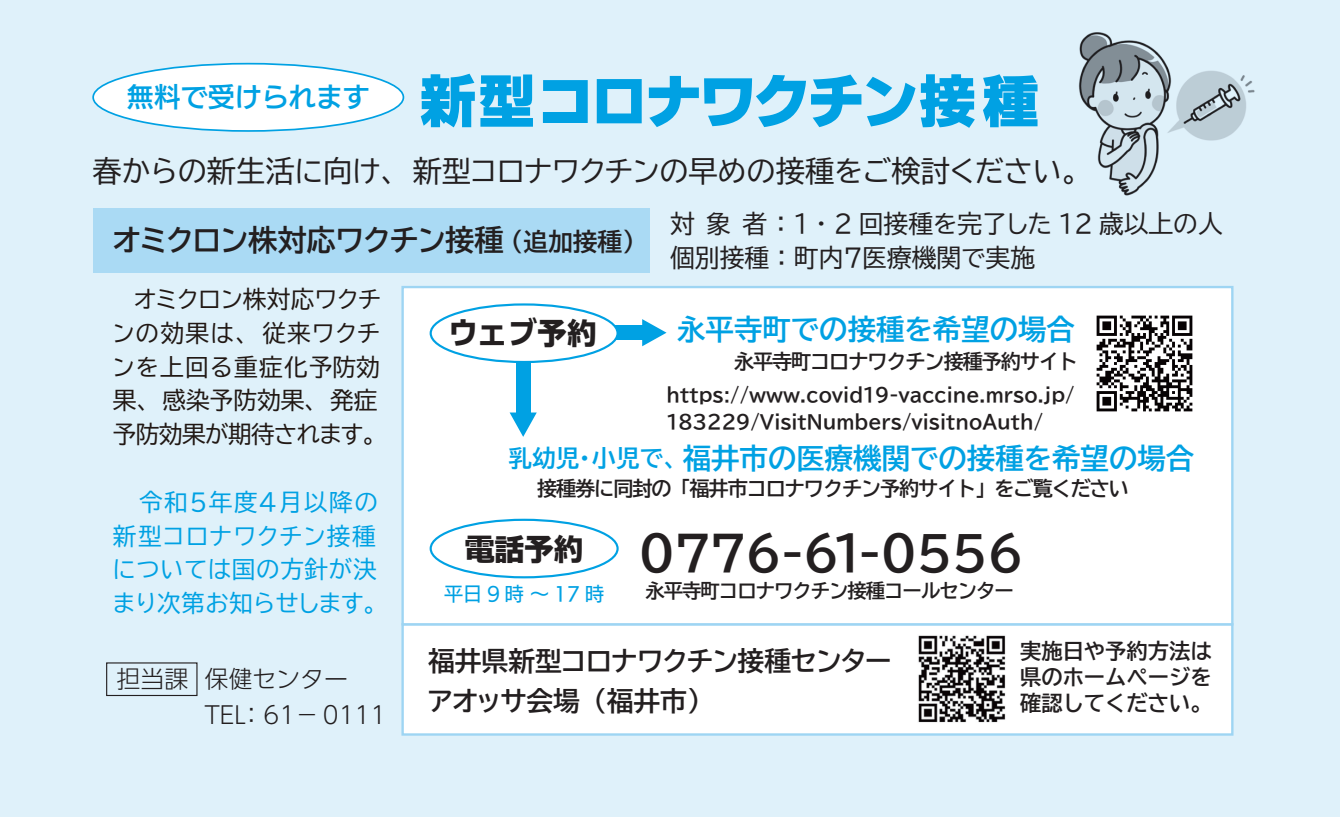
<style>
.page{position:relative;width:1340px;height:817px;background:#fff}
.page>*{position:absolute;margin:0;border:0;box-sizing:border-box;transform-origin:0 0}
.t1{font:58.5px "RFP Now GU WIN RKSJ H";letter-spacing:-.075em;color:#00a1e3}
.t2{font:47.25px "BIZ UDP Gothic Bold";letter-spacing:-.01em;color:#231f20}
.t3{font:31.5px "C4 Beogo H";color:#231f20;scale:.94 1}
.t4{font:29.25px "BIZ UDP Gothic";color:#231f20}
.t5{font:29.25px "BIZ UDP Gothic Bold";color:#231f20}
.t6{font:28.35px "BIZ UDP Gothic Bold";color:#00a1e3}
.t7{font:27px "UD Kakugo Large Pr 6 N DB";color:#00a1e3}
.t8{font:26.78px/40.3px "BIZ UDP Gothic Bold";color:#231f20}
.t9{font:24.75px/33.8px "BIZ UDP Gothic";color:#231f20}
.t10{font:300 23.85px/36px "UD Shin Go Pr 6 N";color:#231f20}
.t11{font:23.62px/33.8px "BIZ UDP Gothic";letter-spacing:.015em;color:#211814}
.t12{font:23.62px/33.8px "BIZ UDP Gothic";letter-spacing:.025em;color:#00a1e3;text-align:justify}
.t13{font:21.38px/26.1px "BIZ UD Gothic Bold";color:#231f20;text-align:justify}
.t14{font:20.03px "BIZ UD Gothic Bold";letter-spacing:-.055em;color:#231f20}
.t15{font:19.35px "BIZ UD Gothic Bold";letter-spacing:-.055em;color:#231f20}
.t16{font:19.12px "UD Kakugo Large Pr 6 N M";letter-spacing:.25em;color:#00a1e3}
.t17{font:18.9px/26.1px "BIZ UDP Gothic Bold";color:#231f20}
.s1{font-size:24.75px}
.s2{font-size:23.62px}
</style>
<div class="page">
<div style="left:0;top:0;width:1339px;height:816px;background:#dff1fa"></div>
<div style="left:93px;top:64px;width:310px;height:67px;background:#fff;border-radius:50%"></div>
<div style="left:92px;top:63px;width:312px;height:69px;border:2px solid #00a1e3;border-radius:50%"></div>
<div style="left:93px;top:208px;width:556px;height:64px;background:#aadaf4"></div>
<img style="left:1078px;top:32px;width:177px;height:164px">
<div style="left:401px;top:622px;width:832px;height:113px;background:#fff;border:2px solid #9ed5f3"></div>
<div style="left:401px;top:286px;width:832px;height:339px;background:#fff;border:2px solid #9ed5f3"></div>
<div style="left:611px;top:325px;width:37px;height:15px;background:#00a1e3"></div>
<svg style="left:642px;top:319px;width:24px;height:27px"></svg>
<div style="left:515px;top:359px;width:15px;height:59px;background:#00a1e3"></div>
<svg style="left:509px;top:412px;width:28px;height:24px"></svg>
<img style="left:1096px;top:315px;width:97px;height:97px">
<div style="left:431px;top:304px;width:186px;height:58px;background:#fff;border-radius:50%"></div>
<div style="left:429px;top:303px;width:189px;height:60px;border:2px solid #00a1e3;border-radius:50%"></div>
<div style="left:429px;top:518px;width:189px;height:60px;border:2px solid #00a1e3;border-radius:50%"></div>
<img style="left:918px;top:635px;width:88px;height:88px">
<h3 class="t7" style="left:127px;top:82px;width:244px">無料で受けられます</h3>
<h1 class="t1" style="left:419px;top:71px;width:622px">新型コロナワクチン接種</h1>
<h3 class="t4" style="left:92px;top:156px;width:988px">春からの新生活に向け、新型コロナワクチンの早めの接種をご検討ください。</h3>
<h3 class="t9" style="left:670px;top:206px;width:554px">対 象 者： 1 ・ 2 回接種を完了した 12 歳以上の人個別接種：町内７医療機関で実施</h3>
<h3 class="t5" style="left:113px;top:225px;width:523px">オミクロン株対応ワクチン接種<span class="s1">（追加接種）</span></h3>
<p class="t11" style="left:113px;top:282px;width:269px;text-indent:21px">オミクロン株対応ワクチンの効果は、従来ワクチンを上回る重症化予防効果、感染予防効果、発症予防効果が期待されます。</p>
<p class="t12" style="left:113px;top:484px;width:266px;text-indent:26px">令和５年度４月以降の新型コロナワクチン接種については国の方針が決まり次第お知らせします。</p>
<p class="t10" style="left:204px;top:659px;width:183px;text-indent:-88px">担当課 保健センター<br>TEL：61－ 0111</p>
<h3 class="t3" style="left:448px;top:317px;width:160px">ウェブ予約</h3>
<h3 class="t6" style="left:677px;top:315px;width:399px">永平寺町での接種を希望の場合</h3>
<p class="t14" style="left:734px;top:351px;width:346px">永平寺町コロナワクチン接種予約サイト</p>
<p class="t17" style="left:666px;top:382px;width:410px">https://www.covid19-vaccine.mrso.jp/<br>183229/VisitNumbers/visitnoAuth/</p>
<h3 class="t6" style="left:508px;top:443px;width:687px"><span class="s2">乳幼児・小児で、</span>福井市の医療機関での接種を希望の場合</h3>
<p class="t14" style="left:537px;top:478px;width:593px">接種券に同封の「福井市コロナワクチン予約サイト」をご覧ください</p>
<h2 class="t2" style="left:639px;top:529px;width:386px">0776-61-0556</h2>
<h3 class="t3" style="left:464px;top:532px;width:128px">電話予約</h3>
<p class="t16" style="left:444px;top:583px;width:161px">平日9時～17時</p>
<p class="t15" style="left:645px;top:580px;width:370px">永平寺町コロナワクチン接種コールセンター</p>
<h3 class="t8" style="left:428px;top:640px;width:464px">福井県新型コロナワクチン接種センターアオッサ会場（福井市）</h3>
<p class="t13" style="left:1020px;top:637px;width:193px">実施日や予約方法は県のホームページを確認してください。</p>
</div>
